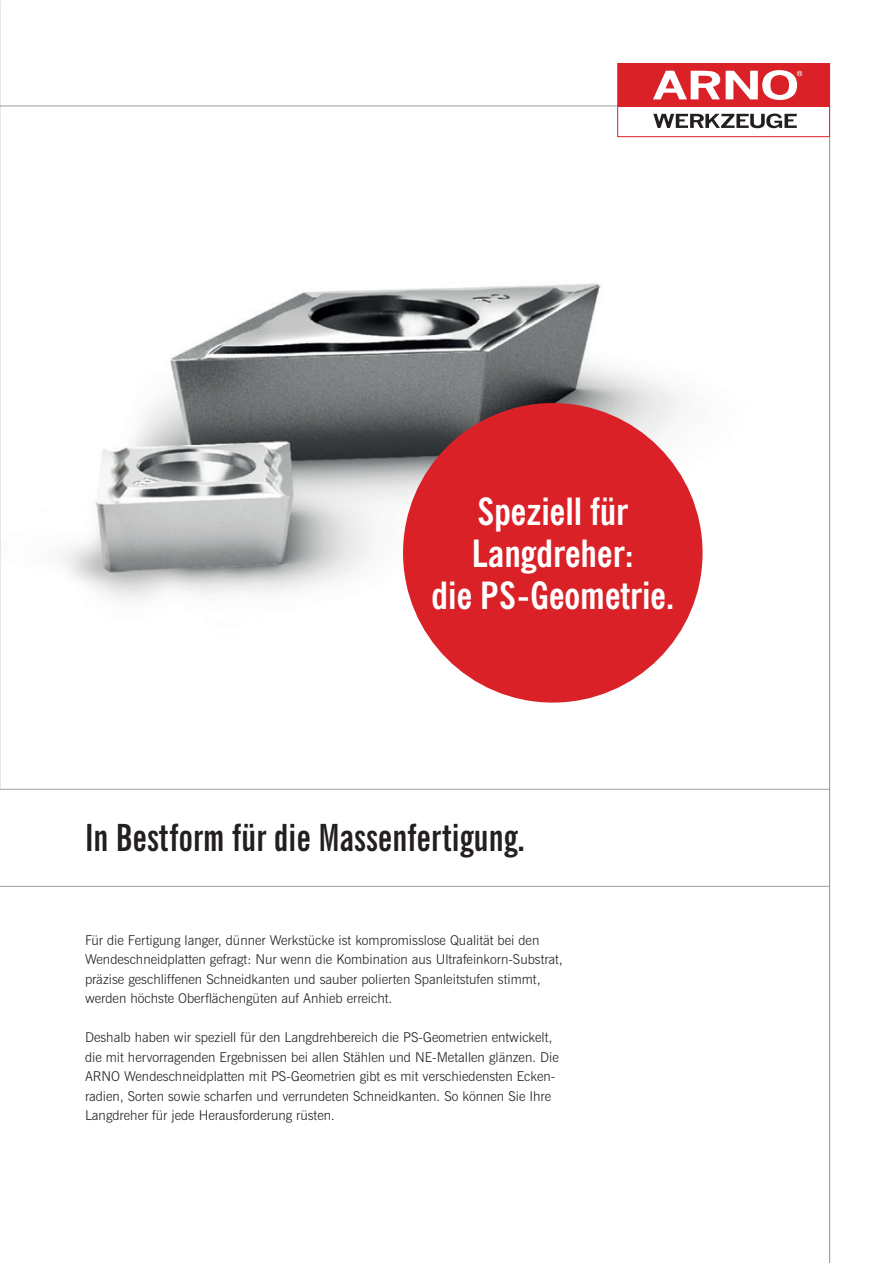
<style>
.page{position:relative;width:893px;height:1263px;background:#fff}
.page>*{position:absolute;margin:0;border:0;box-sizing:border-box;transform-origin:0 0}
.t1{font:700 condensed 37.5px/42px "News Gothic";color:#fff;text-align:center}
.t2{font:700 37.5px "News Gothic Extra Cond";color:#231f20}
.t3{font:300 13.5px/19.5px "News Gothic L";color:#231f20}
</style>
<div class="page">
<img style="left:0;top:145px;width:831px;height:619px">
<hr style="left:0;top:106px;width:830px;height:1px;background:#9d9fa2">
<div style="left:403px;top:403px;width:300px;height:300px;background:#da2128;border-radius:50%"></div>
<div style="left:618px;top:64px;width:212px;height:43px;background:#da2128"></div>
<svg style="left:653px;top:114px;width:144px;height:14px"></svg>
<svg style="left:653px;top:71px;width:67px;height:28px"></svg>
<svg style="left:726px;top:70px;width:76px;height:30px"></svg>
<div style="left:617px;top:63px;width:213px;height:74px;border:1px solid #da2128"></div>
<hr style="left:0;top:886px;width:830px;height:1px;background:#9d9fa2">
<hr style="left:0;top:789px;width:830px;height:1px;background:#9d9fa2">
<hr style="left:829px;top:137px;width:1px;height:1126px;background:#9d9fa2">
<h1 class="t1" style="left:431px;top:490px;width:244px">Speziell für<br>Langdreher:<br>die PS-Geometrie.</h1>
<h1 class="t2" style="left:85px;top:813px;width:441px">In Bestform für die Massenfertigung.</h1>
<p class="t3" style="left:85px;top:930px;width:479px">Für die Fertigung langer, dünner Werkstücke ist kompromisslose Qualität bei den Wendeschneidplatten gefragt: Nur wenn die Kombination aus Ultrafeinkorn-Substrat, präzise geschliffenen Schneidkanten und sauber polierten Spanleitstufen stimmt, werden höchste Oberflächengüten auf Anhieb erreicht.</p>
<p class="t3" style="left:85px;top:1028px;width:475px">Deshalb haben wir speziell für den Langdrehbereich die PS-Geometrien entwickelt, die mit hervorragenden Ergebnissen bei allen Stählen und NE-Metallen glänzen. Die ARNO Wendeschneidplatten mit PS-Geometrien gibt es mit verschiedensten Ecken&shy;radien, Sorten sowie scharfen und verrundeten Schneidkanten. So können Sie Ihre Langdreher für jede Herausforderung rüsten.</p>
</div>
